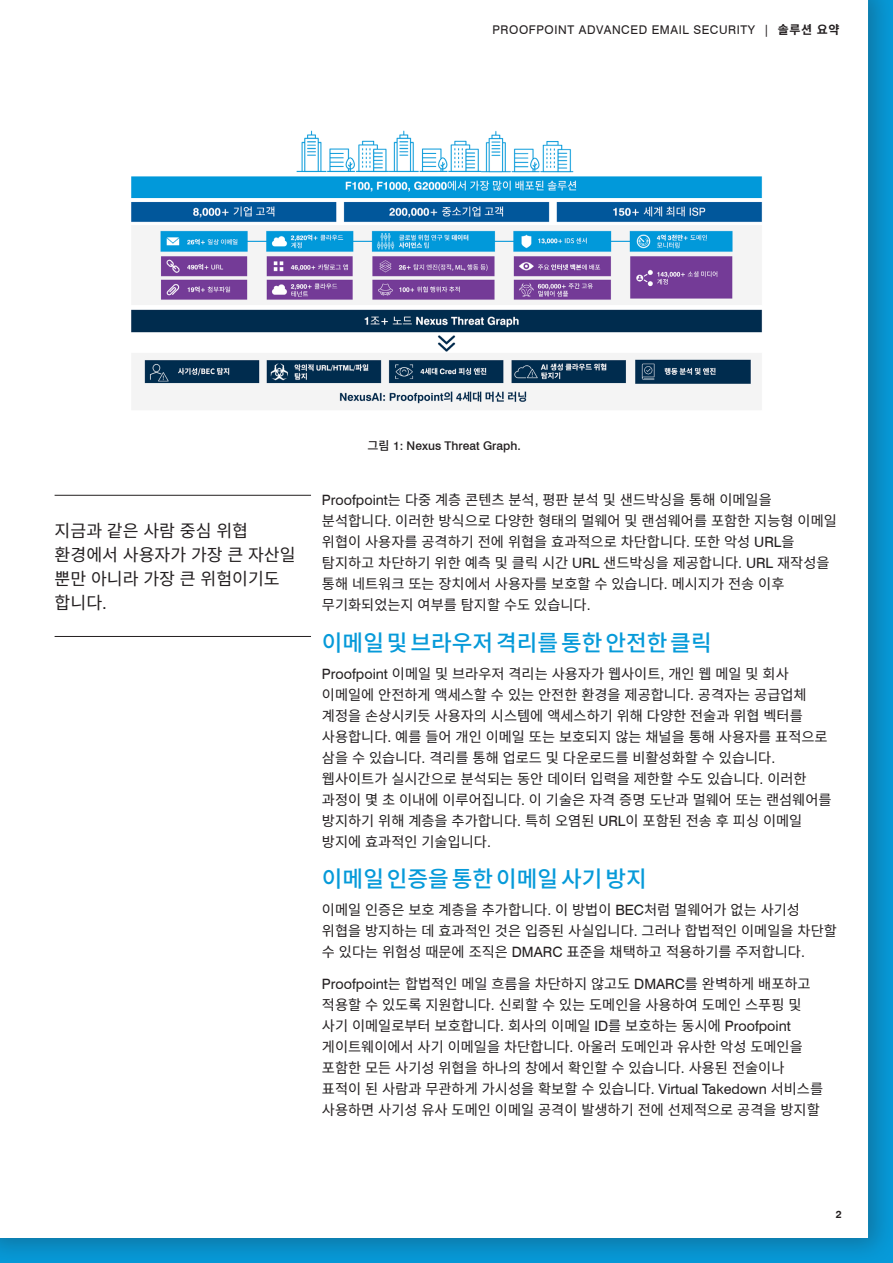
<style>
.page{position:relative;width:893px;height:1263px;background:#fff}
.page>*{position:absolute;margin:0;border:0;box-sizing:border-box;transform-origin:0 0}
.H4_-_sentence_case{font:500 22.5px "Noto Sans KR";color:#069ad9}
.Pullquote_copy_QL{font:17.25px/24px "Noto Sans KR";color:#231f20}
.Body-Text_9_5_12_5{font:14.25px/21px "Noto Sans KR";color:#231f20}
.t1{font:12px "Swiss 721 BT";letter-spacing:.05em;color:#231f20}
.Figure_Chart_Caption_centered_sentence_c{font:500 12px "Swiss 721 BT";color:#231f20}
.t2{font:700 10.5px "Swiss 721 BT";color:#231f20}
.s1{font-family:"Noto Sans KR";font-weight:700}
.s2{font-family:"Swiss 721 BT"}
.s3{font-family:"Noto Sans KR"}
</style>
<div class="page">
<div style="left:0;top:0;width:893px;height:1263px;background:#231f20;opacity:.3"></div>
<div style="left:0;top:0;width:868px;height:1237px;background:#fff"></div>
<img style="left:131px;top:130px;width:631px;height:280px">
<hr style="left:55px;top:495px;width:256px;height:1px;background:#231f20">
<hr style="left:55px;top:636px;width:256px;height:1px;background:#231f20">
<p class="t1" style="left:492px;top:22px;width:349px">PROOFPOINT ADVANCED EMAIL SECURITY | <span class="s1">솔루션 요약</span></p>
<p class="Pullquote_copy_QL" style="left:55px;top:519px;width:243px">지금과 같은 사람 중심 위협 환경에서 사용자가 가장 큰 자산일 뿐만 아니라 가장 큰 위험이기도 합니다<span class="s2">.</span></p>
<p class="Figure_Chart_Caption_centered_sentence_c" style="left:368px;top:439px;width:155px"><span class="s3">그림</span> 1: Nexus Threat Graph.</p>
<p class="Body-Text_9_5_12_5" style="left:322px;top:490px;width:516px"><span class="s2">Proofpoint</span>는 다중 계층 콘텐츠 분석<span class="s2">,</span> 평판 분석 및 샌드박싱을 통해 이메일을 분석합니다<span class="s2">.</span> 이러한 방식으로 다양한 형태의 멀웨어 및 랜섬웨어를 포함한 지능형 이메일 위협이 사용자를 공격하기 전에 위협을 효과적으로 차단합니다<span class="s2">.</span> 또한 악성 <span class="s2">URL</span>을 탐지하고 차단하기 위한 예측 및 클릭 시간 <span class="s2">URL</span> 샌드박싱을 제공합니다<span class="s2">. URL</span> 재작성을 통해 네트워크 또는 장치에서 사용자를 보호할 수 있습니다<span class="s2">.</span> 메시지가 전송 이후 무기화되었는지 여부를 탐지할 수도 있습니다<span class="s2">.</span></p>
<p class="H4_-_sentence_case" style="left:322px;top:630px;width:391px">이메일및브라우저격리를통한안전한클릭</p>
<p class="Body-Text_9_5_12_5" style="left:322px;top:663px;width:511px"><span class="s2">Proofpoint</span> 이메일 및 브라우저 격리는 사용자가 웹사이트<span class="s2">,</span> 개인 웹 메일 및 회사 이메일에 안전하게 액세스할 수 있는 안전한 환경을 제공합니다<span class="s2">.</span> 공격자는 공급업체 계정을 손상시키듯 사용자의 시스템에 액세스하기 위해 다양한 전술과 위협 벡터를 사용합니다<span class="s2">.</span> 예를 들어 개인 이메일 또는 보호되지 않는 채널을 통해 사용자를 표적으로 삼을 수 있습니다<span class="s2">.</span> 격리를 통해 업로드 및 다운로드를 비활성화할 수 있습니다<span class="s2">. </span>웹사이트가 실시간으로 분석되는 동안 데이터 입력을 제한할 수도 있습니다<span class="s2">.</span> 이러한 과정이 몇 초 이내에 이루어집니다<span class="s2">.</span> 이 기술은 자격 증명 도난과 멀웨어 또는 랜섬웨어를 방지하기 위해 계층을 추가합니다<span class="s2">.</span> 특히 오염된 <span class="s2">URL</span>이 포함된 전송 후 피싱 이메일 방지에 효과적인 기술입니다<span class="s2">.</span></p>
<p class="H4_-_sentence_case" style="left:322px;top:866px;width:326px">이메일인증을통한이메일사기방지</p>
<p class="Body-Text_9_5_12_5" style="left:322px;top:900px;width:516px">이메일 인증은 보호 계층을 추가합니다<span class="s2">.</span> 이 방법이 <span class="s2">BEC</span>처럼 멀웨어가 없는 사기성 위협을 방지하는 데 효과적인 것은 입증된 사실입니다<span class="s2">.</span> 그러나 합법적인 이메일을 차단할 수 있다는 위험성 때문에 조직은 <span class="s2">DMARC</span> 표준을 채택하고 적용하기를 주저합니다<span class="s2">.</span></p>
<p class="Body-Text_9_5_12_5" style="left:322px;top:973px;width:503px"><span class="s2">Proofpoint</span>는 합법적인 메일 흐름을 차단하지 않고도 <span class="s2">DMARC</span>를 완벽하게 배포하고 적용할 수 있도록 지원합니다<span class="s2">.</span> 신뢰할 수 있는 도메인을 사용하여 도메인 스푸핑 및 사기 이메일로부터 보호합니다<span class="s2">.</span> 회사의 이메일 <span class="s2">ID</span>를 보호하는 동시에 <span class="s2">Proofpoint </span>게이트웨이에서 사기 이메일을 차단합니다<span class="s2">.</span> 아울러 도메인과 유사한 악성 도메인을 포함한 모든 사기성 위협을 하나의 창에서 확인할 수 있습니다<span class="s2">.</span> 사용된 전술이나 표적이 된 사람과 무관하게 가시성을 확보할 수 있습니다<span class="s2">. Virtual Takedown</span> 서비스를 사용하면 사기성 유사 도메인 이메일 공격이 발생하기 전에 선제적으로 공격을 방지할</p>
<p class="t2" style="left:836px;top:1208px;width:7px">2</p>
</div>
